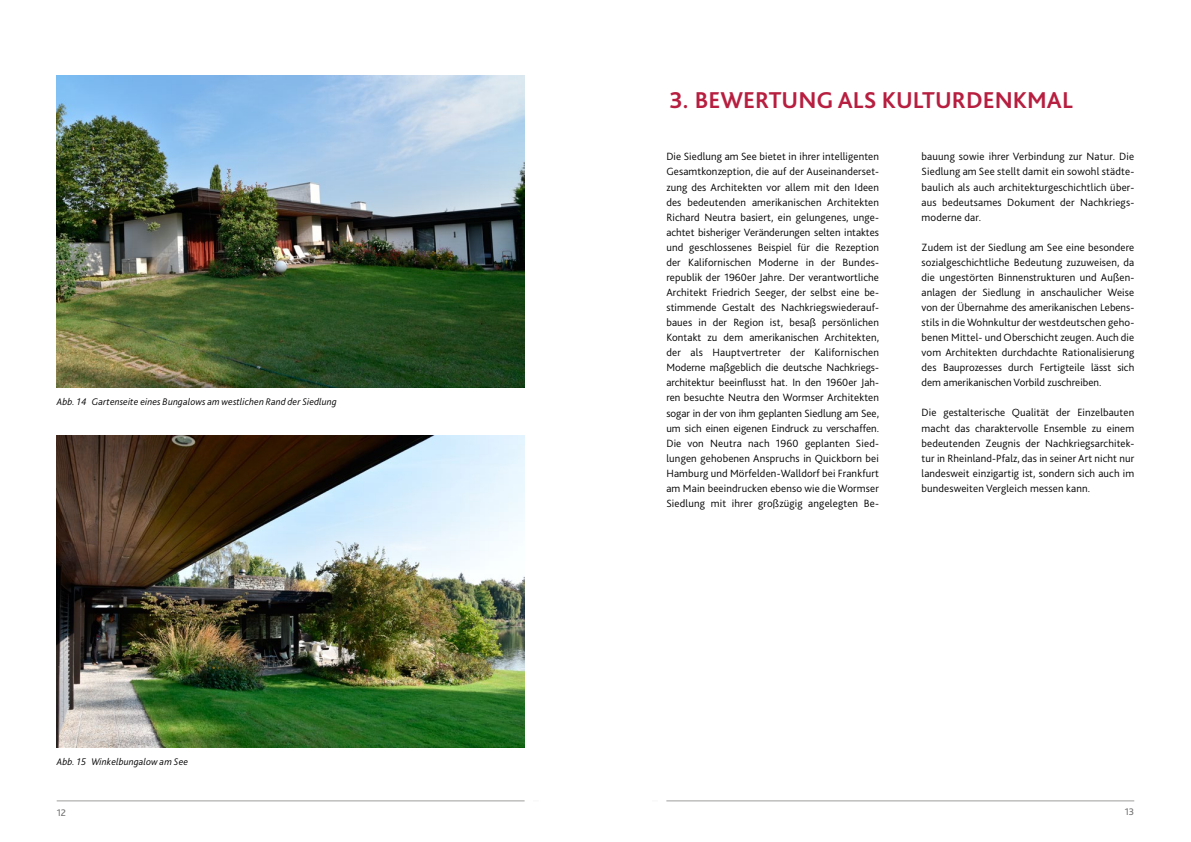
<style>
.page{position:relative;width:1191px;height:842px;background:#fff}
.page>*{position:absolute;margin:0;border:0;box-sizing:border-box;transform-origin:0 0}
.t1{font:700 24px "Bliss 2";color:#b71e3f}
.fliess_DL_11_15_066{font:300 11px/15.1px "Bliss 2";letter-spacing:.01em;color:#000;text-align:justify}
.t2{font:italic 300 10px "Bliss 2";letter-spacing:.01em;color:#000}
.t3{font:10px "Bliss 2";color:#6f6f6f}
</style>
<div class="page">
<hr style="left:57px;top:800px;width:467px;height:1px;background:#9d9d9c">
<hr style="left:666px;top:800px;width:468px;height:1px;background:#9d9d9c">
<img style="left:57px;top:75px;width:467px;height:312px">
<img style="left:57px;top:435px;width:467px;height:312px">
<p class="t2" style="left:57px;top:395px;width:282px">Abb. 14 Gartenseite eines Bungalows am westlichen Rand der Siedlung</p>
<p class="t2" style="left:57px;top:755px;width:133px">Abb. 15 Winkelbungalow am See</p>
<p class="t1" style="left:669px;top:85px;width:405px">3. BEWERTUNG ALS KULTURDENKMAL</p>
<p class="fliess_DL_11_15_066" style="left:666px;top:149px;width:214px">Die Siedlung am See bietet in ihrer intelligenten Gesamtkonzeption, die auf der Auseinanderset&shy;zung des Architekten vor allem mit den Ideen des bedeutenden amerikanischen Architekten Richard Neutra basiert, ein gelungenes, unge&shy;achtet bisheriger Veränderungen selten intaktes und geschlossenes Beispiel für die Rezeption der Kalifornischen Moderne in der Bundes&shy;republik der 1960er Jahre. Der verantwortliche Architekt Friedrich Seeger, der selbst eine be&shy;stimmende Gestalt des Nachkriegswiederauf&shy;baues in der Region ist, besaß persönlichen Kontakt zu dem amerikanischen Architekten, der als Hauptvertreter der Kalifornischen Moderne maßgeblich die deutsche Nachkriegs&shy;architektur beeinflusst hat. In den 1960er Jah&shy;ren besuchte Neutra den Wormser Architekten sogar in der von ihm geplanten Siedlung am See, um sich einen eigenen Eindruck zu verschaffen.<br>Die von Neutra nach 1960 geplanten Sied&shy;lungen gehobenen Anspruchs in Quickborn bei Hamburg und Mörfelden-Walldorf bei Frankfurt am Main beeindrucken ebenso wie die Wormser Siedlung mit ihrer großzügig angelegten Be-</p>
<p class="fliess_DL_11_15_066" style="left:921px;top:149px;width:214px">bauung sowie ihrer Verbindung zur Natur. Die Siedlung am See stellt damit ein sowohl städte&shy;baulich als auch architekturgeschichtlich über&shy;aus bedeutsames Dokument der Nachkriegs&shy;moderne dar.</p>
<p class="fliess_DL_11_15_066" style="left:921px;top:239px;width:214px">Zudem ist der Siedlung am See eine besondere sozialgeschichtliche Bedeutung zuzuweisen, da die ungestörten Binnenstrukturen und Außen&shy;anlagen der Siedlung in anschaulicher Weise von der Übernahme des amerikanischen Lebens&shy;stils in die Wohnkultur der westdeutschen geho&shy;benen Mittel- und Oberschicht zeugen. Auch die vom Architekten durchdachte Rationalisierung des Bauprozesses durch Fertigteile lässt sich dem amerikanischen Vorbild zuschreiben.</p>
<p class="fliess_DL_11_15_066" style="left:921px;top:405px;width:214px">Die gestalterische Qualität der Einzelbauten macht das charaktervolle Ensemble zu einem bedeutenden Zeugnis der Nachkriegsarchitek&shy;tur in Rheinland-Pfalz, das in seiner Art nicht nur landesweit einzigartig ist, sondern sich auch im bundesweiten Vergleich messen kann.</p>
<p class="t3" style="left:57px;top:806px;width:11px">12</p>
<p class="t3" style="left:1124px;top:805px;width:11px">13</p>
</div>
